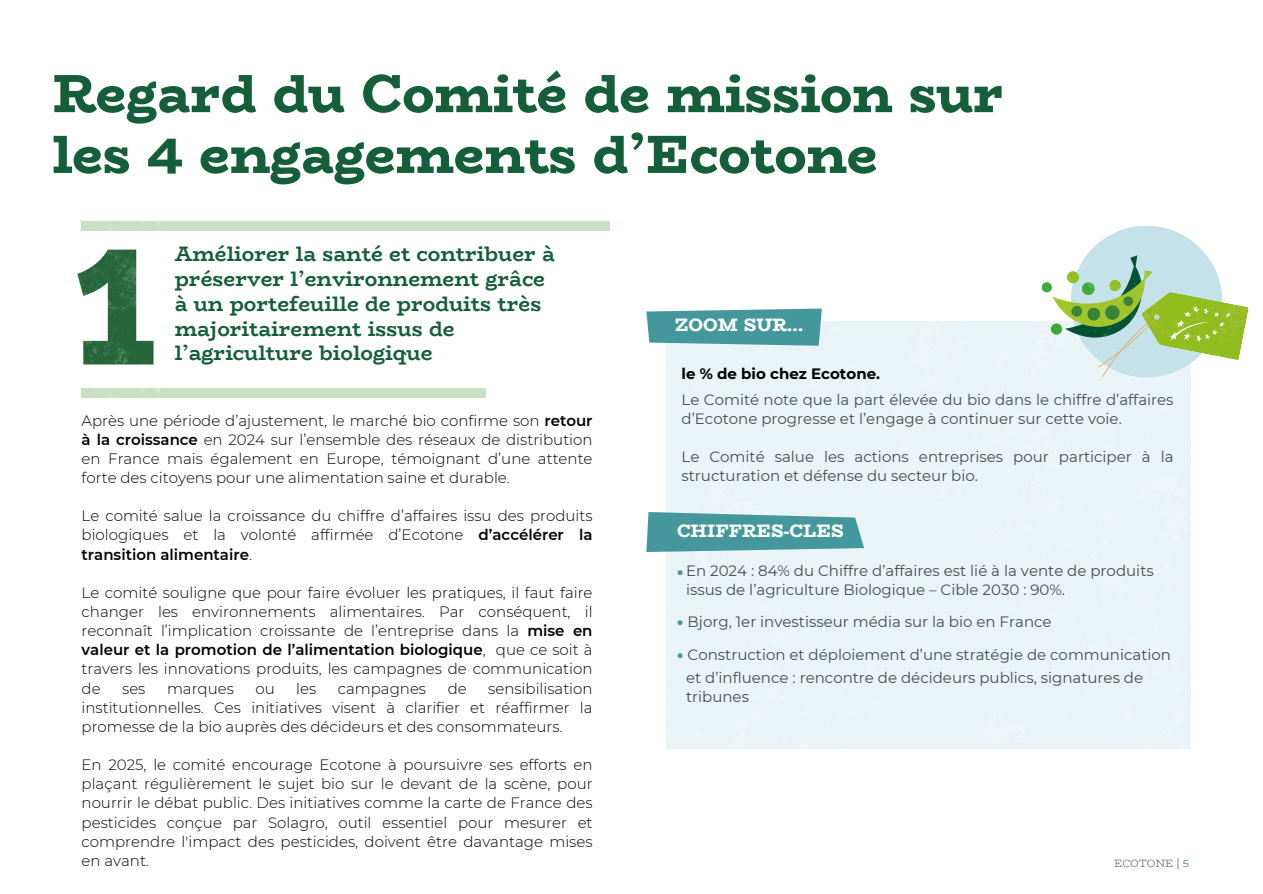
<style>
.page{position:relative;width:1263px;height:894px;background:#fff}
.page>*{position:absolute;margin:0;border:0;box-sizing:border-box;transform-origin:0 0}
.t1{font:800 54px/60.8px "Bio Rhyme";color:#155e3a}
.t2{font:700 21px/24.8px "Bio Rhyme";color:#155e3a}
.t3{font:800 18px "Bio Rhyme";color:#fff}
.t4{font:300 15px/19.2px "Montserrat";color:#000;text-align:justify}
.t5{font:15px/19.2px "Montserrat";color:#4a4a4a}
.t6{font:300 10.5px "Bio Rhyme";color:#4a4a4a}
.s1{font-weight:600}
.s2{font-weight:700;color:#000}
.s3{font-weight:900;color:#44989c}
.s4{color:#155e3a}
</style>
<div class="page">
<img style="left:77px;top:249px;width:77px;height:115px">
<svg style="left:646px;top:512px;width:218px;height:40px;background:#5ba5a8"></svg>
<svg style="left:646px;top:308px;width:176px;height:37px;background:#55a1a5"></svg>
<div style="left:1071px;top:226px;width:151px;height:151px;background:#c5e1ea;border-radius:50%"></div>
<img style="left:1158px;top:292px;width:91px;height:68px">
<svg style="left:1169px;top:306px;width:62px;height:36px;background:#9bc333"></svg>
<img style="left:1078px;top:255px;width:60px;height:15px">
<svg style="left:1042px;top:271px;width:116px;height:106px"></svg>
<img style="left:1067px;top:271px;width:53px;height:20px">
<p class="t1" style="left:53px;top:63px;width:953px">Regard du Comité de mission sur les 4 engagements d’Ecotone</p>
<p class="t2" style="left:175px;top:241px;width:382px">Améliorer la santé et contribuer à préserver l’environnement grâce à un portefeuille de produits très majoritairement issus de l’agriculture biologique</p>
<h2 class="t4" style="left:82px;top:410px;width:512px">Après une période d’ajustement, le marché bio confirme son <span class="s1">retour à la croissance</span> en 2024 sur l’ensemble des réseaux de distribution en France mais également en Europe, témoignant d’une attente forte des citoyens pour une alimentation saine et durable.</h2>
<p class="t4" style="left:82px;top:506px;width:512px">Le comité salue la croissance du chiffre d’affaires issu des produits biologiques et la volonté affirmée d’Ecotone <span class="s1">d’accélérer la transition alimentaire</span>.</p>
<h4 class="t4" style="left:82px;top:582px;width:512px">Le comité souligne que pour faire évoluer les pratiques, il faut faire changer les environnements alimentaires. Par conséquent, il reconnaît l’implication croissante de l’entreprise dans la <span class="s1">mise en valeur et la promotion de l’alimentation biologique</span>, que ce soit à travers les innovations produits, les campagnes de communication de</h4>
<h4 class="t4" style="left:82px;top:678px;width:512px;text-indent:407px">sensibilisation institutionnelles. Ces initiatives visent à clarifier et réaffirmer la promesse de la bio auprès des décideurs et des consommateurs.</h4>
<h4 class="t4" style="left:82px;top:754px;width:512px">En 2025, le comité encourage Ecotone à poursuivre ses efforts en plaçant régulièrement le sujet bio sur le devant de la scène, pour nourrir le débat public. Des initiatives comme la carte de France des pesticides conçue par Solagro, outil essentiel pour mesurer et comprendre l'impact des pesticides, doivent être davantage mises en avant.</h4>
<h4 class="t4" style="left:122px;top:678px;width:25px">ses</h4>
<h4 class="t4" style="left:167px;top:678px;width:68px">marques</h4>
<h4 class="t4" style="left:255px;top:678px;width:21px">ou</h4>
<h4 class="t4" style="left:296px;top:678px;width:22px">les</h4>
<h4 class="t4" style="left:338px;top:678px;width:90px">campagnes</h4>
<h4 class="t4" style="left:448px;top:678px;width:21px">de</h4>
<p class="t3" style="left:675px;top:311px;width:130px">ZOOM SUR…</p>
<h4 class="t5" style="left:681px;top:360px;width:494px;line-height:25.8px"><span class="s2">le % de bio chez Ecotone.<br></span>Le Comité note que la part élevée du bio dans le chiffre d’affaires</h4>
<h4 class="t5" style="left:681px;top:409px;width:442px">d’Ecotone progresse et l’engage à continuer sur cette voie.</h4>
<h4 class="t5" style="left:681px;top:447px;width:494px">Le Comité salue les actions entreprises pour participer à la structuration et défense du secteur bio.</h4>
<p class="t3" style="left:677px;top:516px;width:168px">CHIFFRES-CLES</p>
<p class="t5" style="left:677px;top:561px;width:478px"><span class="s3">•</span> En 2024 : 84% du Chiffre d’affaires est lié à la vente de produits</p>
<p class="t5" style="left:686px;top:579px;width:381px">issus de l’agriculture Biologique – Cible 2030 : 90%.</p>
<p class="t5" style="left:677px;top:612px;width:376px"><span class="s3">•</span> Bjorg, 1er investisseur média sur la bio en France</p>
<p class="t5" style="left:677px;top:644px;width:496px"><span class="s3">•</span> Construction et déploiement d’une stratégie de communication</p>
<h3 class="t5" style="left:686px;top:667px;width:459px">et d’influence : rencontre de décideurs publics, signatures de tribunes</h3>
<h4 class="t6" style="left:1114px;top:854px;width:76px">ECOTONE <span class="s4">| 5</span></h4>
</div>
